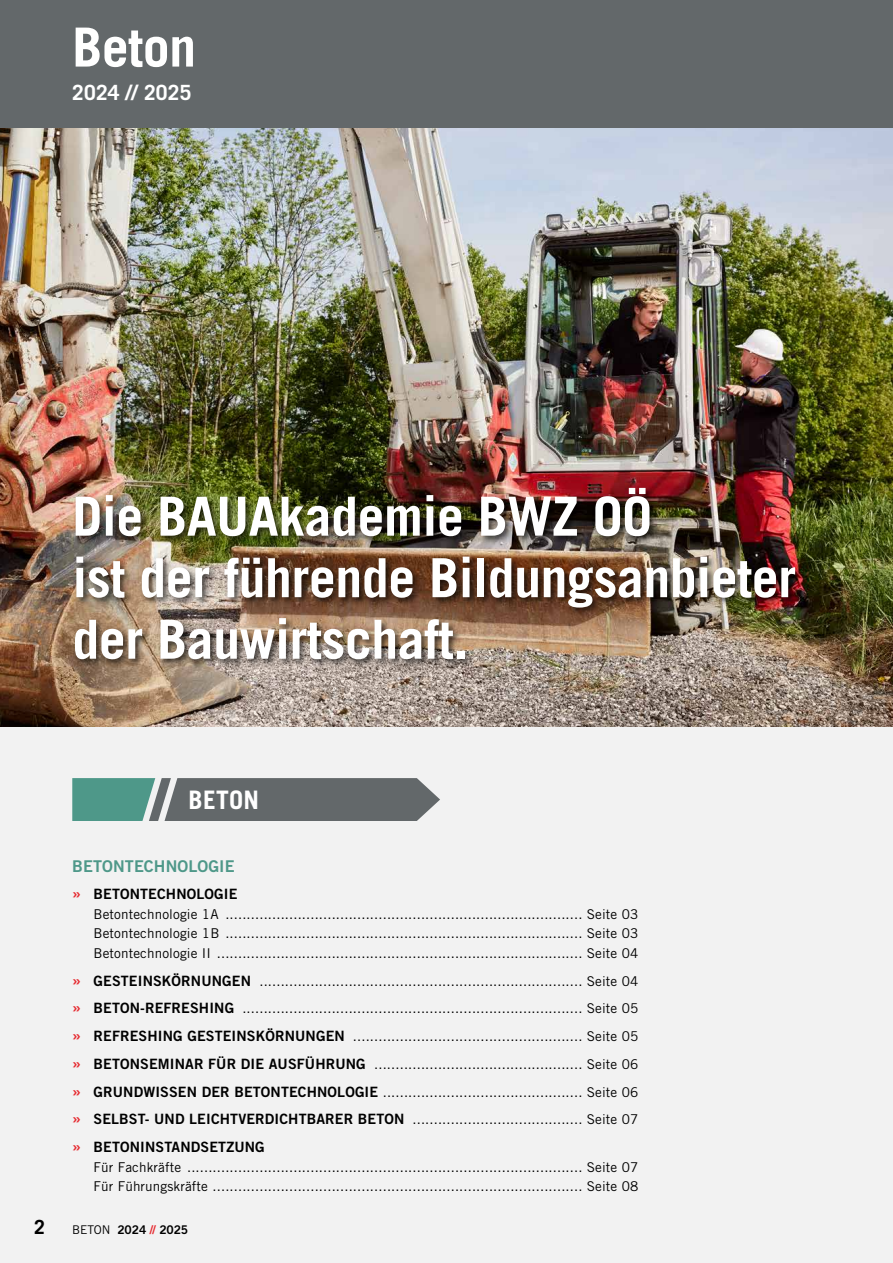
<style>
.page{position:relative;width:893px;height:1263px;background:#fff}
.page>*{position:absolute;margin:0;border:0;box-sizing:border-box;transform-origin:0 0}
.t1{font:700 54px/61.5px "Trade Gothic";letter-spacing:-.01em;color:#fff}
.t2{font:700 25.5px "Trade Gothic";letter-spacing:.01em;color:#fff}
.t3{font:700 21px "Trade Gothic";letter-spacing:.01em;color:#fff}
.t4{font:700 19.5px "Trade Gothic";color:#000}
.t5{font:16.2px "Trade Gothic Bold No 2";letter-spacing:.005em;color:#4e9889}
.t6{font:14.25px "Trade Gothic Bold No 2";letter-spacing:.01em;color:#000}
.t7{font:13.5px/27.8px "Trade Gothic";letter-spacing:.01em;color:#000;text-align:justify}
.t8{font:12px "Trade Gothic Bold No 2";letter-spacing:-.01em;color:#000}
.s1{font-size:16.2px;color:#e62a30}
.s2{font-family:"Trade Gothic Bold No 2";font-size:16.2px;color:#e62a30}
.s3{font-family:"Trade Gothic Bold No 2";font-size:14.25px}
.s4{font-family:"Trade Gothic"}
.s5{color:#e62a30}
</style>
<div class="page">
<img style="left:0;top:128px;width:893px;height:600px">
<div style="left:0;top:728px;width:893px;height:535px;background:#f2f2f2"></div>
<svg style="left:72px;top:778px;width:368px;height:43px"></svg>
<div style="left:72px;top:485px;width:732px;height:183px;background:#000;opacity:.7"></div>
<div style="left:0;top:0;width:893px;height:128px;background:#63686a"></div>
<h1 class="t1" style="left:72px;top:16px;width:125px">Beton</h1>
<h3 class="t3" style="left:72px;top:79px;width:121px">2024 // 2025</h3>
<h1 class="t1" style="left:72px;top:485px;width:725px">Die BAUAkademie BWZ OÖ<br>ist der führende Bildungsanbieter der Bauwirtschaft.</h1>
<h2 class="t2" style="left:189px;top:784px;width:72px">BETON</h2>
<p class="t5" style="left:72px;top:856px;width:164px">BETONTECHNOLOGIE</p>
<p class="t6" style="left:72px;top:885px;width:167px"><span class="s1">»</span> BETONTECHNOLOGIE</p>
<p class="t7" style="left:94px;top:904px;width:546px;line-height:19.5px">Betontechnologie 1A .................................................................................... Seite 03<br>Betontechnologie 1B .................................................................................... Seite 03<br>Betontechnologie II ...................................................................................... Seite 04</p>
<p class="t7" style="left:72px;top:967px;width:568px"><span class="s2">»</span> <span class="s3">GESTEINSKÖRNUNGEN</span> ............................................................................ Seite 04 <span class="s2">»</span> <span class="s3">BETON-REFRESHING</span> ................................................................................ Seite 05 <span class="s2">»</span> <span class="s3">REFRESHING GESTEINSKÖRNUNGEN</span> ...................................................... Seite 05 <span class="s2">»</span> <span class="s3">BETONSEMINAR FÜR DIE AUSFÜHRUNG</span> ................................................. Seite 06 <span class="s2">»</span> <span class="s3">GRUNDWISSEN DER BETONTECHNOLOGIE</span> ............................................... Seite 06 <span class="s2">»</span> <span class="s3">SELBST- UND LEICHTVERDICHTBARER BETON</span> ........................................ Seite 07</p>
<p class="t6" style="left:72px;top:1138px;width:194px"><span class="s1">»</span> BETONINSTANDSETZUNG</p>
<p class="t7" style="left:94px;top:1157px;width:546px;line-height:19.5px">Für Fachkräfte ............................................................................................. Seite 07<br>Für Führungskräfte ....................................................................................... Seite 08</p>
<h3 class="t4" style="left:34px;top:1215px;width:12px">2</h3>
<p class="t8" style="left:72px;top:1222px;width:118px"><span class="s4">BETON</span> 2024 <span class="s5">//</span> 2025</p>
</div>
